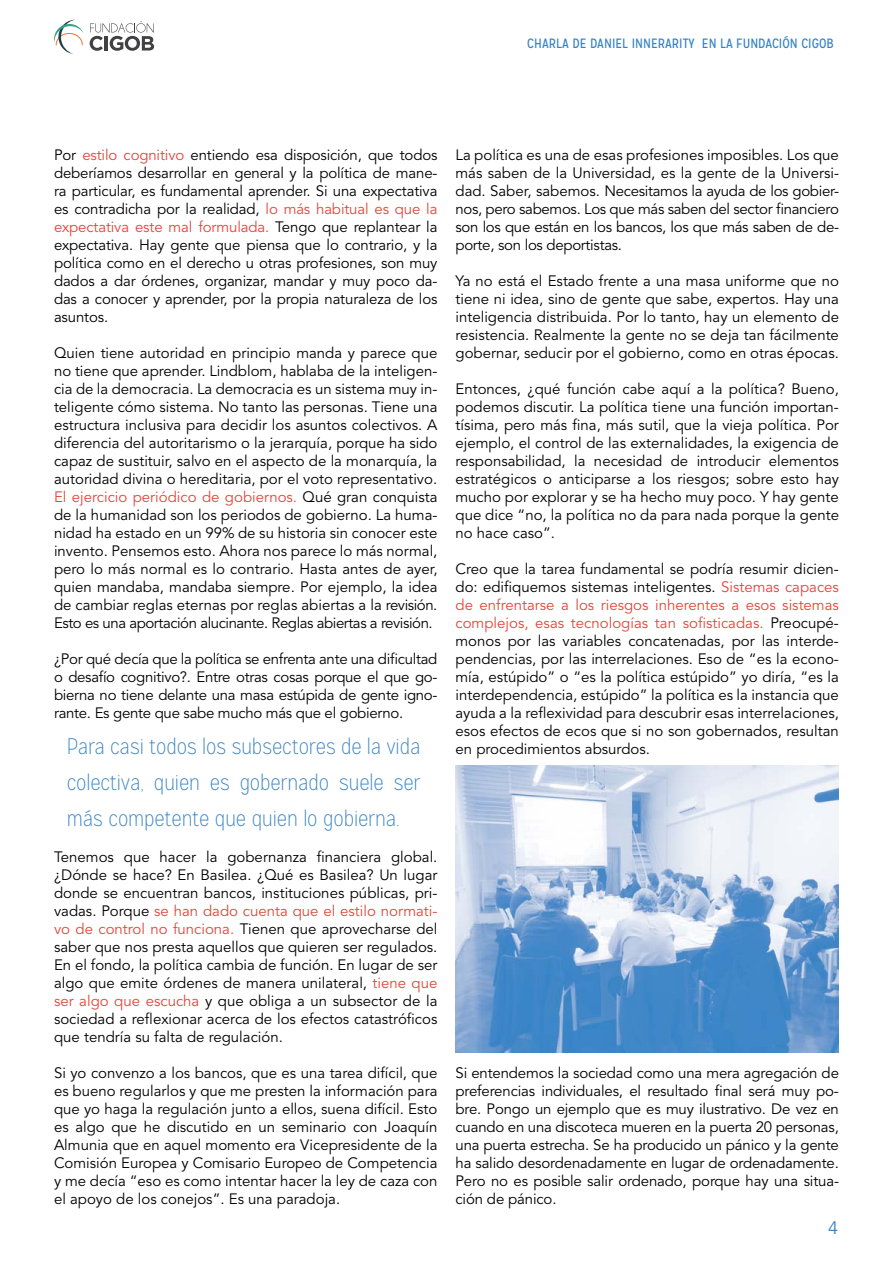
<style>
.page{position:relative;width:893px;height:1263px;background:#fff}
.page>*{position:absolute;margin:0;border:0;box-sizing:border-box;transform-origin:0 0}
.t1{font:100 22.5px/36px "Mission Gothic";letter-spacing:-.005em;color:#3683c5;text-align:justify}
.t2{font:18px "Avenir LT Std";color:#3683c5}
.t3{font:15px/18px "Avenir LT Std";letter-spacing:-.01em;color:#000;text-align:justify}
.t4{font:13.5px "Mission Gothic";color:#3683c5}
.s1{color:#e6443c}
</style>
<div class="page">
<svg style="left:90px;top:21px;width:64px;height:30px"></svg>
<svg style="left:54px;top:20px;width:30px;height:34px"></svg>
<img style="left:455px;top:765px;width:384px;height:288px">
<p class="t4" style="left:527px;top:36px;width:308px">CHARLA DE DANIEL INNERARITY EN LA FUNDACIÓN CIGOB</p>
<p class="t3" style="left:54px;top:146px;width:385px">Por <span class="s1">estilo cognitivo</span> entiendo esa disposición, que todos deberíamos desarrollar en general y la política de mane&shy;ra particular, es fundamental aprender. Si una expectativa es contradicha por la realidad, <span class="s1">lo más habitual es que la expectativa este mal formulada.</span> Tengo que replantear la expectativa. Hay gente que piensa que lo contrario, y la política como en el derecho u otras profesiones, son muy dados a dar órdenes, organizar, mandar y muy poco da&shy;das a conocer y aprender, por la propia naturaleza de los asuntos.</p>
<p class="t3" style="left:54px;top:344px;width:385px">Quien tiene autoridad en principio manda y parece que no tiene que aprender. Lindblom, hablaba de la inteligen&shy;cia de la democracia. La democracia es un sistema muy in&shy;teligente cómo sistema. No tanto las personas. Tiene una estructura inclusiva para decidir los asuntos colectivos. A diferencia del autoritarismo o la jerarquía, porque ha sido capaz de sustituir, salvo en el aspecto de la monarquía, la autoridad divina o hereditaria, por el voto representativo.<br><span class="s1">El ejercicio periódico de gobiernos.</span> Qué gran conquista de la humanidad son los periodos de gobierno. La huma&shy;nidad ha estado en un 99% de su historia sin conocer este invento. Pensemos esto. Ahora nos parece lo más normal, pero lo más normal es lo contrario. Hasta antes de ayer, quien mandaba, mandaba siempre. Por ejemplo, la idea de cambiar reglas eternas por reglas abiertas a la revisión.<br>Esto es una aportación alucinante. Reglas abiertas a revisión.</p>
<p class="t3" style="left:54px;top:650px;width:385px">¿Por qué decía que la política se enfrenta ante una dificultad o desafío cognitivo?. Entre otras cosas porque el que go&shy;bierna no tiene delante una masa estúpida de gente igno&shy;rante. Es gente que sabe mucho más que el gobierno.</p>
<h1 class="t1" style="left:67px;top:729px;width:355px">Para casi todos los subsectores de la vida colectiva, quien es gobernado suele ser más competente que quien lo gobierna.</h1>
<p class="t3" style="left:54px;top:848px;width:385px">Tenemos que hacer la gobernanza financiera global. ¿Dónde se hace? En Basilea. ¿Qué es Basilea? Un lugar donde se encuentran bancos, instituciones públicas, pri&shy;vadas. Porque <span class="s1">se han dado cuenta que el estilo normati&shy;vo de control no funciona.</span> Tienen que aprovecharse del saber que nos presta aquellos que quieren ser regulados.<br>En el fondo, la política cambia de función. En lugar de ser algo que emite órdenes de manera unilateral, <span class="s1">tiene que ser algo que escucha</span> y que obliga a un subsector de la sociedad a reflexionar acerca de los efectos catastróficos que tendría su falta de regulación.</p>
<p class="t3" style="left:54px;top:1064px;width:385px">Si yo convenzo a los bancos, que es una tarea difícil, que es bueno regularlos y que me presten la información para que yo haga la regulación junto a ellos, suena difícil. Esto es algo que he discutido en un seminario con Joaquín Almunia que en aquel momento era Vicepresidente de la Comisión Europea y Comisario Europeo de Competencia y me decía “eso es como intentar hacer la ley de caza con el apoyo de los conejos”. Es una paradoja.</p>
<p class="t3" style="left:455px;top:146px;width:385px">La política es una de esas profesiones imposibles. Los que más saben de la Universidad, es la gente de la Universi&shy;dad. Saber, sabemos. Necesitamos la ayuda de los gobier&shy;nos, pero sabemos. Los que más saben del sector financiero son los que están en los bancos, los que más saben de de&shy;porte, son los deportistas.</p>
<p class="t3" style="left:455px;top:272px;width:385px">Ya no está el Estado frente a una masa uniforme que no tiene ni idea, sino de gente que sabe, expertos. Hay una inteligencia distribuida. Por lo tanto, hay un elemento de resistencia. Realmente la gente no se deja tan fácilmente gobernar, seducir por el gobierno, como en otras épocas.</p>
<p class="t3" style="left:455px;top:380px;width:385px">Entonces, ¿qué función cabe aquí a la política? Bueno, podemos discutir. La política tiene una función importan&shy;tísima, pero más fina, más sutil, que la vieja política. Por ejemplo, el control de las externalidades, la exigencia de responsabilidad, la necesidad de introducir elementos estratégicos o anticiparse a los riesgos; sobre esto hay mucho por explorar y se ha hecho muy poco. Y hay gente que dice “no, la política no da para nada porque la gente no hace caso”.</p>
<p class="t3" style="left:455px;top:560px;width:385px">Creo que la tarea fundamental se podría resumir dicien&shy;do: edifiquemos sistemas inteligentes. <span class="s1">Sistemas capaces de enfrentarse a los riesgos inherentes a esos sistemas complejos, esas tecnologías tan sofisticadas.</span> Preocupé&shy;monos por las variables concatenadas, por las interde&shy;pendencias, por las interrelaciones. Eso de “es la econo&shy;mía, estúpido” o “es la política estúpido” yo diría, “es la interdependencia, estúpido” la política es la instancia que ayuda a la reflexividad para descubrir esas interrelaciones, esos efectos de ecos que si no son gobernados, resultan en procedimientos absurdos.</p>
<p class="t3" style="left:455px;top:1064px;width:385px">Si entendemos la sociedad como una mera agregación de preferencias individuales, el resultado final será muy po&shy;bre. Pongo un ejemplo que es muy ilustrativo. De vez en cuando en una discoteca mueren en la puerta 20 personas, una puerta estrecha. Se ha producido un pánico y la gente ha salido desordenadamente en lugar de ordenadamente.<br>Pero no es posible salir ordenado, porque hay una situa&shy;ción de pánico.</p>
<p class="t2" style="left:828px;top:1217px;width:12px">4</p>
</div>
